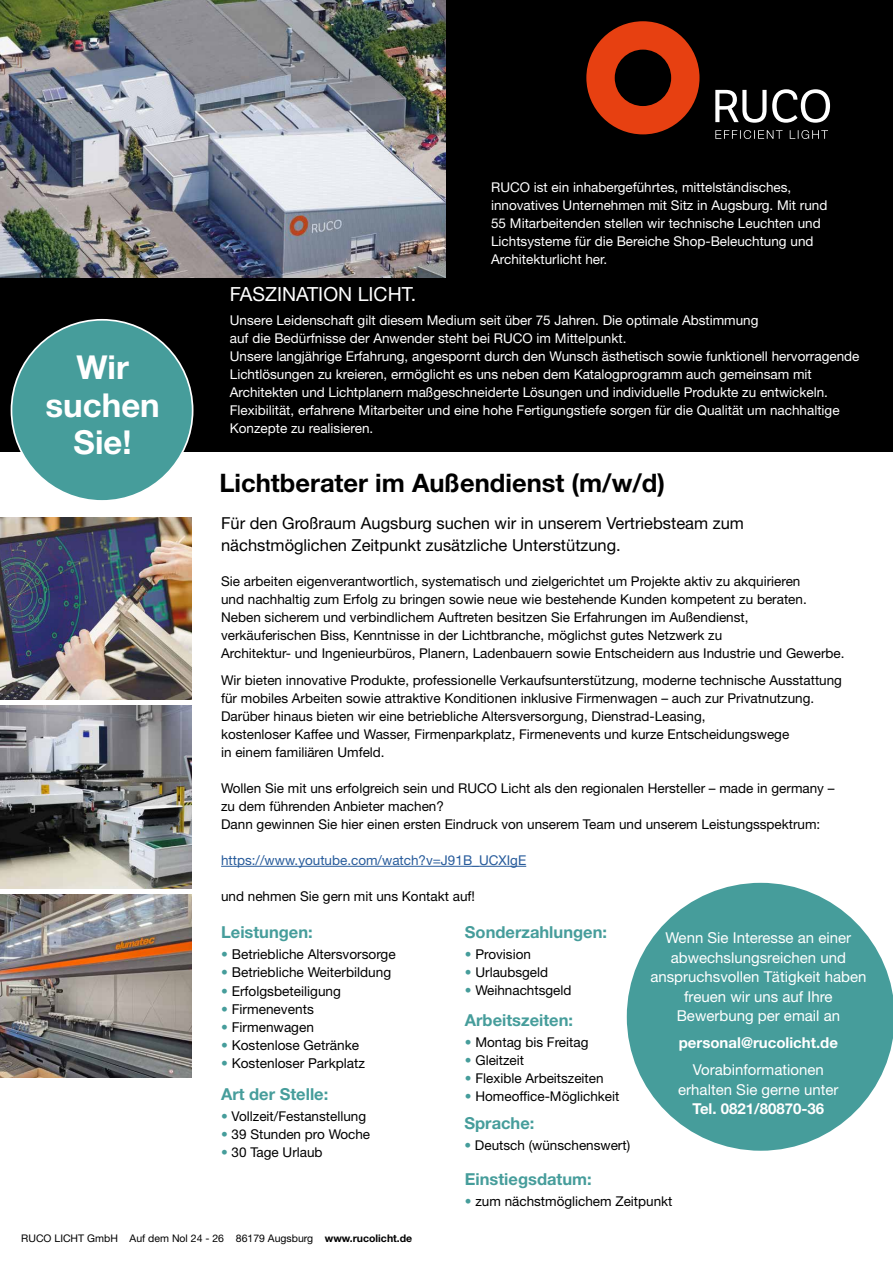
<style>
.page{position:relative;width:893px;height:1263px;background:#fff}
.page>*{position:absolute;margin:0;border:0;box-sizing:border-box;transform-origin:0 0}
.t1{font:700 33px/37.5px "Helvetica Neue LT Std";color:#fff;text-align:center}
.t2{font:700 25.5px "Helvetica Neue LT Std";color:#000}
.t3{font:19.5px "Helvetica Neue LT Std";color:#fff}
.t4{font:16.5px/22.5px "Helvetica Neue LT Std";color:#000}
.t5{font:700 16.5px "Helvetica Neue LT Std";color:#469d9b}
.t6{font:15px/19.5px "Helvetica Neue LT Std";color:#fff;text-align:center}
.t7{font:700 15px "Helvetica Neue LT Std";color:#fff}
.t8{font:13.65px "Helvetica Neue LT Std";color:#000}
.t9{font:13.5px/18px "Helvetica Neue LT Std";color:#000}
.t10{font:13.5px/18px "Helvetica Neue LT Std";color:#fff}
.t11{font:13.5px "Helvetica Neue LT Std";color:#275b9b}
.t12{font:10.5px "Helvetica Neue LT Std";color:#000}
.s1{color:#469d9b}
.s2{font-weight:700}
</style>
<div class="page">
<svg style="left:627px;top:883px;width:266px;height:268px;fill:#469d9b"></svg>
<div style="left:0;top:0;width:893px;height:451px;background:#000"></div>
<svg style="left:715px;top:89px;width:115px;height:34px"></svg>
<svg style="left:715px;top:130px;width:113px;height:9px"></svg>
<svg style="left:586px;top:21px;width:113px;height:113px"></svg>
<div style="left:11px;top:320px;width:182px;height:181px;background:#469d9b;border-radius:50%"></div>
<img style="left:0;top:0;width:446px;height:277px">
<hr style="left:221px;top:866px;width:305px;height:1px;background:#275b9b">
<img style="left:0;top:517px;width:191px;height:183px">
<img style="left:0;top:706px;width:191px;height:183px">
<img style="left:0;top:894px;width:191px;height:183px">
<h1 class="t1" style="left:46px;top:348px;width:116px">Wir suchen<br>Sie!</h1>
<p class="t10" style="left:491px;top:178px;width:338px">RUCO ist ein inhabergeführtes, mittelständisches, innovatives Unternehmen mit Sitz in Augsburg. Mit rund 55 Mitarbeitenden stellen wir technische Leuchten und Lichtsysteme für die Bereiche Shop-Beleuchtung und Architekturlicht her.</p>
<h3 class="t3" style="left:230px;top:282px;width:188px">FASZINATION LICHT.</h3>
<p class="t10" style="left:230px;top:311px;width:631px">Unsere Leidenschaft gilt diesem Medium seit über 75 Jahren. Die optimale Abstimmung<br>auf die Bedürfnisse der Anwender steht bei RUCO im Mittelpunkt.<br>Unsere langjährige Erfahrung, angespornt durch den Wunsch ästhetisch sowie funktionell hervorragende Lichtlösungen zu kreieren, ermöglicht es uns neben dem Katalogprogramm auch gemeinsam mit Architekten und Lichtplanern maßgeschneiderte Lösungen und individuelle Produkte zu entwickeln.<br>Flexibilität, erfahrene Mitarbeiter und eine hohe Fertigungstiefe sorgen für die Qualität um nachhaltige Konzepte zu realisieren.</p>
<h2 class="t2" style="left:219px;top:467px;width:447px">Lichtberater im Außendienst (m/w/d)</h2>
<p class="t4" style="left:221px;top:511px;width:524px">Für den Großraum Augsburg suchen wir in unserem Vertriebsteam zum nächstmöglichen Zeitpunkt zusätzliche Unterstützung.</p>
<p class="t9" style="left:221px;top:572px;width:625px">Sie arbeiten eigenverantwortlich, systematisch und zielgerichtet um Projekte aktiv zu akquirieren<br>und nachhaltig zum Erfolg zu bringen sowie neue wie bestehende Kunden kompetent zu beraten.<br>Neben sicherem und verbindlichem Auftreten besitzen Sie Erfahrungen im Außendienst, verkäuferischen Biss, Kenntnisse in der Lichtbranche, möglichst gutes Netzwerk zu<br>Architektur- und Ingenieurbüros, Planern, Ladenbauern sowie Entscheidern aus Industrie und Gewerbe.</p>
<p class="t9" style="left:221px;top:671px;width:622px">Wir bieten innovative Produkte, professionelle Verkaufsunterstützung, moderne technische Ausstattung für mobiles Arbeiten sowie attraktive Konditionen inklusive Firmenwagen – auch zur Privatnutzung.<br>Darüber hinaus bieten wir eine betriebliche Altersversorgung, Dienstrad-Leasing,<br>kostenloser Kaffee und Wasser, Firmenparkplatz, Firmenevents und kurze Entscheidungswege<br>in einem familiären Umfeld.</p>
<p class="t9" style="left:221px;top:779px;width:615px">Wollen Sie mit uns erfolgreich sein und RUCO Licht als den regionalen Hersteller – made in germany – zu dem führenden Anbieter machen?<br>Dann gewinnen Sie hier einen ersten Eindruck von unserem Team und unserem Leistungsspektrum:</p>
<p class="t11" style="left:221px;top:852px;width:307px">https://www.youtube.com/watch?v=J91B_UCXIgE</p>
<p class="t9" style="left:221px;top:887px;width:255px">und nehmen Sie gern mit uns Kontakt auf!</p>
<p class="t5" style="left:221px;top:922px;width:93px">Leistungen:</p>
<p class="t8" style="left:221px;top:946px;width:176px"><span class="s1">•</span> Betriebliche Altersvorsorge</p>
<p class="t8" style="left:221px;top:964px;width:172px"><span class="s1">•</span> Betriebliche Weiterbildung</p>
<p class="t8" style="left:221px;top:982px;width:121px"><span class="s1">•</span> Erfolgsbeteiligung</p>
<p class="t8" style="left:221px;top:1001px;width:94px"><span class="s1">•</span> Firmenevents</p>
<p class="t8" style="left:221px;top:1019px;width:94px"><span class="s1">•</span> Firmenwagen</p>
<p class="t8" style="left:221px;top:1037px;width:140px"><span class="s1">•</span> Kostenlose Getränke</p>
<p class="t8" style="left:221px;top:1055px;width:145px"><span class="s1">•</span> Kostenloser Parkplatz</p>
<p class="t5" style="left:221px;top:1083px;width:109px">Art der Stelle:</p>
<p class="t9" style="left:221px;top:1107px;width:146px"><span class="s1">•</span> Vollzeit/Festanstellung</p>
<p class="t9" style="left:221px;top:1125px;width:151px"><span class="s1">•</span> 39 Stunden pro Woche</p>
<p class="t9" style="left:221px;top:1143px;width:103px"><span class="s1">•</span> 30 Tage Urlaub</p>
<p class="t5" style="left:465px;top:922px;width:144px">Sonderzahlungen:</p>
<p class="t9" style="left:465px;top:945px;width:68px"><span class="s1">•</span> Provision</p>
<p class="t9" style="left:465px;top:963px;width:85px"><span class="s1">•</span> Urlaubsgeld</p>
<p class="t9" style="left:465px;top:981px;width:108px"><span class="s1">•</span> Weihnachtsgeld</p>
<p class="t5" style="left:465px;top:1010px;width:110px">Arbeitszeiten:</p>
<p class="t9" style="left:465px;top:1033px;width:125px"><span class="s1">•</span> Montag bis Freitag</p>
<p class="t9" style="left:465px;top:1051px;width:61px"><span class="s1">•</span> Gleitzeit</p>
<p class="t9" style="left:465px;top:1069px;width:140px"><span class="s1">•</span> Flexible Arbeitszeiten</p>
<p class="t9" style="left:465px;top:1087px;width:156px"><span class="s1">•</span> Homeoffice-Möglichkeit</p>
<p class="t5" style="left:464px;top:1113px;width:71px">Sprache:</p>
<p class="t9" style="left:464px;top:1136px;width:167px"><span class="s1">•</span> Deutsch (wünschenswert)</p>
<p class="t6" style="left:650px;top:928px;width:218px">Wenn Sie Interesse an einer abwechslungsreichen und anspruchsvollen Tätigkeit haben freuen wir uns auf Ihre<br>Bewerbung per email an</p>
<p class="t7" style="left:679px;top:1034px;width:161px">personal@rucolicht.de</p>
<p class="t6" style="left:678px;top:1060px;width:162px">Vorabinformationen erhalten Sie gerne unter</p>
<p class="t7" style="left:692px;top:1100px;width:133px">Tel. 0821/80870-36</p>
<p class="t5" style="left:465px;top:1168px;width:128px">Einstiegsdatum:</p>
<p class="t9" style="left:465px;top:1191px;width:209px"><span class="s1">•</span> zum nächstmöglichem Zeitpunkt</p>
<p class="t12" style="left:21px;top:1232px;width:393px">RUCO LICHT GmbH Auf dem Nol 24 - 26 86179 Augsburg <span class="s2">www.rucolicht.de</span></p>
</div>
